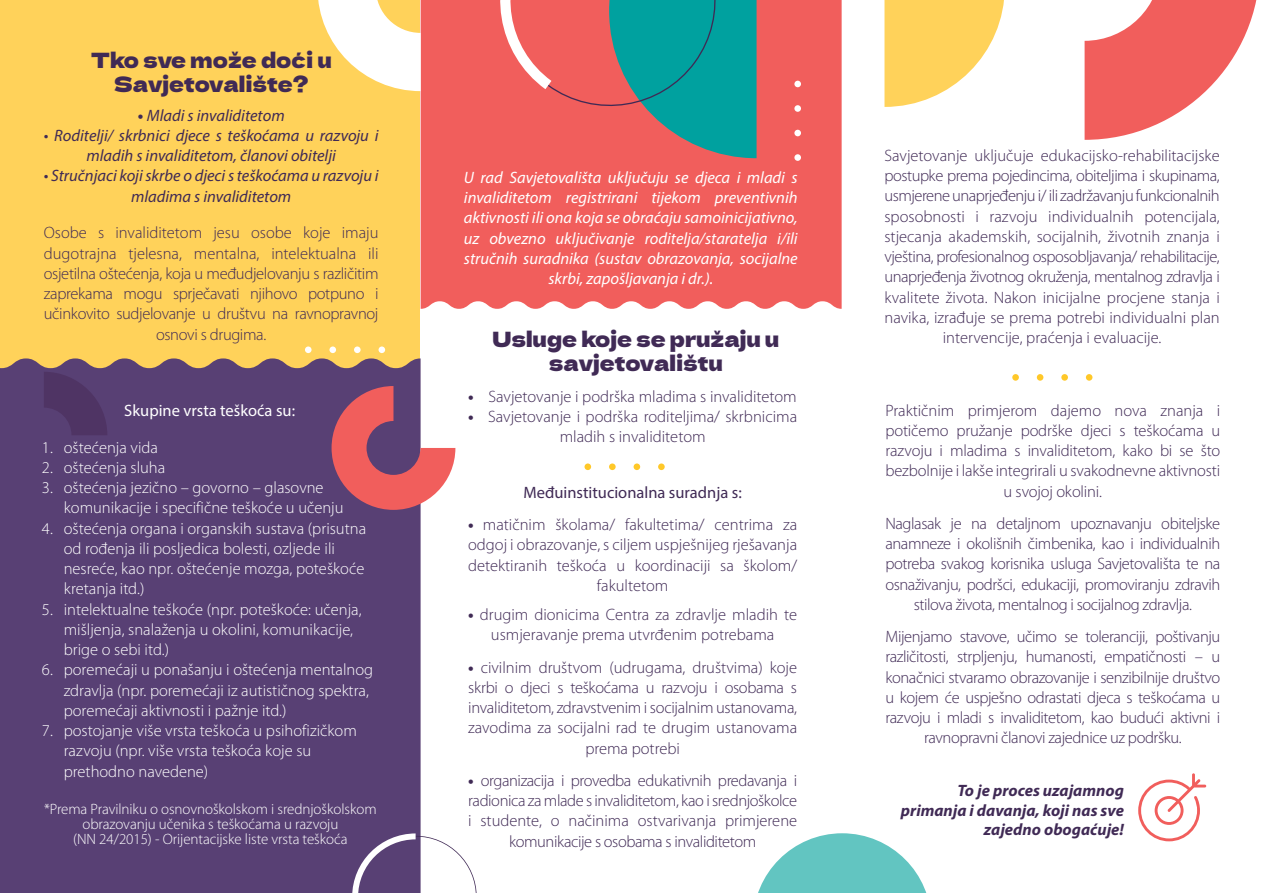
<style>
.page{position:relative;width:1263px;height:893px;background:#ffd25a}
.page>*{position:absolute;margin:0;border:0;box-sizing:border-box;transform-origin:0 0}
.t1{font:21px/24px "Dela Gothic One";color:#402a55;text-align:center}
.t2{font:300 16.5px/20.2px "Myriad Pro";letter-spacing:-.015em;color:#402a55;text-align:center}
.t3{font:300 16.5px/20.2px "Myriad Pro";color:#fff}
.t4{font:italic 16.5px/20.2px "Myriad Pro";color:#fff;text-align:center}
.t5{font:italic 16.5px/20.2px "Myriad Pro";color:#402a55;text-align:center}
.t6{font:italic 700 16.5px/19.8px "Myriad Pro";color:#402a55;text-align:right}
.t7{font:16.5px "Myriad Pro";color:#402a55}
.t8{font:16.5px "Myriad Pro";color:#fff}
.t9{font:300 15px/15px "Myriad Pro";letter-spacing:-.005em;color:#fff;text-align:center}
.s1{font-weight:700;font-style:normal}
.s2{font-weight:700}
</style>
<div class="page">
<div style="left:420px;top:0;width:843px;height:893px;background:#fff"></div>
<div style="left:0;top:358px;width:421px;height:535px;background:#584074"></div>
<div style="left:421px;top:0;width:421px;height:309px;background:#f15e5c"></div>
<svg style="left:884px;top:0;width:120px;height:107px"></svg>
<svg style="left:758px;top:833px;width:169px;height:60px"></svg>
<svg style="left:332px;top:386px;width:123px;height:124px"></svg>
<svg style="left:318px;top:0;width:103px;height:91px"></svg>
<svg style="left:44px;top:372px;width:63px;height:63px;background:#523869"></svg>
<svg style="left:1084px;top:0;width:173px;height:140px"></svg>
<svg style="left:352px;top:833px;width:125px;height:60px"></svg>
<div style="left:1012px;top:374px;width:7px;height:7px;background:#ffc829;border-radius:50%"></div>
<div style="left:1037px;top:374px;width:6px;height:7px;background:#ffc829;border-radius:50%"></div>
<div style="left:1061px;top:374px;width:7px;height:7px;background:#ffc829;border-radius:50%"></div>
<div style="left:1086px;top:374px;width:6px;height:7px;background:#ffc829;border-radius:50%"></div>
<div style="left:794px;top:81px;width:7px;height:6px;background:#fff;border-radius:50%"></div>
<div style="left:794px;top:105px;width:7px;height:7px;background:#fff;border-radius:50%"></div>
<div style="left:794px;top:130px;width:7px;height:6px;background:#fff;border-radius:50%"></div>
<div style="left:794px;top:154px;width:7px;height:7px;background:#fff;border-radius:50%"></div>
<div style="left:378px;top:346px;width:7px;height:7px;background:#fff;border-radius:50%"></div>
<div style="left:354px;top:346px;width:7px;height:7px;background:#fff;border-radius:50%"></div>
<div style="left:329px;top:346px;width:7px;height:7px;background:#fff;border-radius:50%"></div>
<div style="left:305px;top:346px;width:7px;height:7px;background:#fff;border-radius:50%"></div>
<svg style="left:1138px;top:773px;width:68px;height:68px"></svg>
<svg style="left:485px;top:0;width:271px;height:158px;background:#887e7c"></svg>
<div style="left:584px;top:463px;width:7px;height:7px;background:#ffc829;border-radius:50%"></div>
<div style="left:609px;top:463px;width:7px;height:7px;background:#ffc829;border-radius:50%"></div>
<div style="left:634px;top:463px;width:6px;height:7px;background:#ffc829;border-radius:50%"></div>
<div style="left:658px;top:463px;width:7px;height:7px;background:#ffc829;border-radius:50%"></div>
<p class="t1" style="left:91px;top:47px;width:242px">Tko sve može doći u<br>Savjetovalište?</p>
<p class="t5" style="left:138px;top:105px;width:148px"><span class="s1">•</span> Mladi s invaliditetom</p>
<p class="t5" style="left:44px;top:125px;width:336px">• Roditelji/ skrbnici djece s teškoćama u razvoju i mladih s invaliditetom, članovi obitelji</p>
<p class="t5" style="left:44px;top:165px;width:336px">• Stručnjaci koji skrbe o djeci s teškoćama u razvoju i mladima s invaliditetom</p>
<p class="t2" style="left:44px;top:223px;width:336px">Osobe s invaliditetom jesu osobe koje imaju dugotrajna tjelesna, mentalna, intelektualna ili osjetilna oštećenja, koja u međudjelovanju s različitim zaprekama mogu sprječavati njihovo potpuno i učinkovito sudjelovanje u društvu na ravnopravnoj osnovi s drugima.</p>
<p class="t8" style="left:124px;top:400px;width:172px">Skupine vrsta teškoća su:</p>
<p class="t3" style="left:42px;top:437px;width:117px">1. oštećenja vida</p>
<p class="t3" style="left:42px;top:457px;width:125px">2. oštećenja sluha</p>
<p class="t3" style="left:64px;top:477px;width:281px;text-indent:-22px">3. oštećenja jezično – govorno – glasovne komunikacije i specifične teškoće u učenju</p>
<p class="t3" style="left:64px;top:518px;width:304px;text-indent:-22px">4. oštećenja organa i organskih sustava (prisutna od rođenja ili posljedica bolesti, ozljede ili nesreće, kao npr. oštećenje mozga, poteškoće kretanja itd.)</p>
<p class="t3" style="left:64px;top:599px;width:299px;text-indent:-22px">5. intelektualne teškoće (npr. poteškoće: učenja, mišljenja, snalaženja u okolini, komunikacije, brige o sebi itd.)</p>
<p class="t3" style="left:64px;top:659px;width:311px;text-indent:-22px">6. poremećaji u ponašanju i oštećenja mentalnog zdravlja (npr. poremećaji iz autističnog spektra, poremećaji aktivnosti i pažnje itd.)</p>
<p class="t3" style="left:64px;top:720px;width:295px;text-indent:-22px">7. postojanje više vrsta teškoća u psihofizičkom razvoju (npr. više vrsta teškoća koje su prethodno navedene)</p>
<p class="t9" style="left:44px;top:802px;width:334px">*Prema Pravilniku o osnovnoškolskom i srednjoškolskom obrazovanju učenika s teškoćama u razvoju<br>(NN 24/2015) - Orijentacijske liste vrsta teškoća</p>
<p class="t4" style="left:464px;top:167px;width:335px">U rad Savjetovališta uključuju se djeca i mladi s invaliditetom registrirani tijekom preventivnih aktivnosti ili ona koja se obraćaju samoinicijativno, uz obvezno uključivanje roditelja/staratelja i/ili stručnih suradnika (sustav obrazovanja, socijalne skrbi, zapošljavanja i dr.).</p>
<p class="t1" style="left:492px;top:326px;width:288px">Usluge koje se pružaju u savjetovalištu</p>
<p class="t2" style="left:468px;top:386px;width:330px"><span class="s2">•</span> Savjetovanje i podrška mladima s invaliditetom</p>
<p class="t2" style="left:468px;top:406px;width:330px"><span class="s2">•</span> Savjetovanje i podrška roditeljima/ skrbnicima mladih s invaliditetom</p>
<p class="t7" style="left:524px;top:482px;width:220px">Međuinstitucionalna suradnja s:</p>
<p class="t2" style="left:468px;top:514px;width:330px"><span class="s2">•</span> matičnim školama/ fakultetima/ centrima za odgoj i obrazovanje, s ciljem uspješnijeg rješavanja detektiranih teškoća u koordinaciji sa školom/ fakultetom</p>
<p class="t2" style="left:468px;top:604px;width:330px"><span class="s2">•</span> drugim dionicima Centra za zdravlje mladih te usmjeravanje prema utvrđenim potrebama</p>
<p class="t2" style="left:468px;top:657px;width:330px"><span class="s2">•</span> civilnim društvom (udrugama, društvima) koje skrbi o djeci s teškoćama u razvoju i osobama s invaliditetom, zdravstvenim i socijalnim ustanovama, zavodima za socijalni rad te drugim ustanovama prema potrebi</p>
<p class="t2" style="left:468px;top:770px;width:330px"><span class="s2">•</span> organizacija i provedba edukativnih predavanja i radionica za mlade s invaliditetom, kao i srednjoškolce i studente, o načinima ostvarivanja primjerene komunikacije s osobama s invaliditetom</p>
<p class="t2" style="left:884px;top:145px;width:337px">Savjetovanje uključuje edukacijsko-rehabilitacijske postupke prema pojedincima, obiteljima i skupinama, usmjerene unaprjeđenju i/ ili zadržavanju funkcionalnih sposobnosti i razvoju individualnih potencijala, stjecanja akademskih, socijalnih, životnih znanja i vještina, profesionalnog osposobljavanja/ rehabilitacije, unaprjeđenja životnog okruženja, mentalnog zdravlja i kvalitete života. Nakon inicijalne procjene stanja i navika, izrađuje se prema potrebi individualni plan intervencije, praćenja i evaluacije.</p>
<p class="t2" style="left:885px;top:400px;width:336px">Praktičnim primjerom dajemo nova znanja i potičemo pružanje podrške djeci s teškoćama u razvoju i mladima s invaliditetom, kako bi se što bezbolnije i lakše integrirali u svakodnevne aktivnosti u svojoj okolini.</p>
<p class="t2" style="left:885px;top:513px;width:336px">Naglasak je na detaljnom upoznavanju obiteljske anamneze i okolišnih čimbenika, kao i individualnih potreba svakog korisnika usluga Savjetovališta te na osnaživanju, podršci, edukaciji, promoviranju zdravih stilova života, mentalnog i socijalnog zdravlja.</p>
<p class="t2" style="left:885px;top:626px;width:336px">Mijenjamo stavove, učimo se toleranciji, poštivanju različitosti, strpljenju, humanosti, empatičnosti – u konačnici stvaramo obrazovanije i senzibilnije društvo u kojem će uspješno odrastati djeca s teškoćama u razvoju i mladi s invaliditetom, kao budući aktivni i ravnopravni članovi zajednice uz podršku.</p>
<p class="t6" style="left:901px;top:780px;width:225px">To je proces uzajamnog primanja i davanja, koji nas sve zajedno obogaćuje!</p>
</div>
